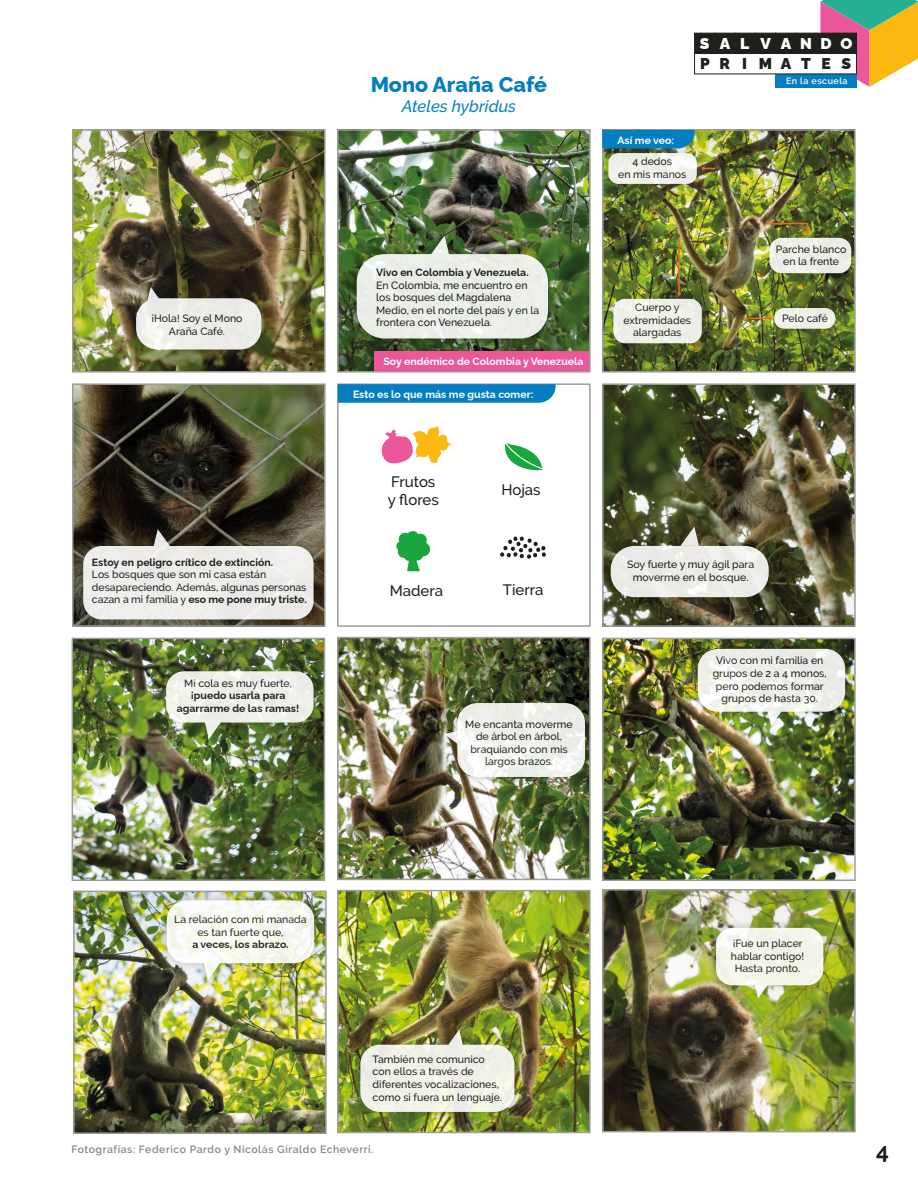
<style>
.page{position:relative;width:918px;height:1188px;background:#fff}
.page>*{position:absolute;margin:0;border:0;box-sizing:border-box;transform-origin:0 0}
.t1{font:700 22.5px "Raleway";color:#1d1d1b}
.t2{font:800 21.45px "Raleway";color:#047ec2}
.t3{font:italic 500 16.5px "Raleway";color:#047ec2}
.t4{font:900 15.6px "Raleway";letter-spacing:.625em;color:#fff}
.t5{font:900 15.6px "Raleway";letter-spacing:.675em;color:#1f1f1c}
.t6{font:500 15px/18px "Raleway";color:#1d1d1b}
.t7{font:500 10.5px/12.6px "Raleway";color:#1d1d1b;text-align:center}
.t8{font:700 10.5px/12.6px "Raleway";color:#1d1d1b;text-align:center}
.t9{font:700 10.5px "Raleway";color:#fff}
.t10{font:600 10.5px "Raleway";letter-spacing:.05em;color:#878787}
.t11{font:600 9px "Raleway";letter-spacing:.05em;color:#fff}
.s1{font-weight:700}
</style>
<div class="page">
<img style="left:340px;top:893px;width:248px;height:237px">
<div style="left:337px;top:890px;width:254px;height:243px;border:2px solid #9d9d9c"></div>
<img style="left:350px;top:1019px;width:175px;height:103px">
<div style="left:360px;top:1045px;width:154px;height:67px;background:#f0f1e9;border-radius:20px"></div>
<svg style="left:445px;top:1030px;width:19px;height:15px"></svg>
<svg style="left:396px;top:531px;width:34px;height:40px"></svg>
<svg style="left:500px;top:537px;width:46px;height:22px"></svg>
<img style="left:340px;top:640px;width:248px;height:237px">
<div style="left:337px;top:637px;width:254px;height:243px;border:2px solid #9d9d9c"></div>
<img style="left:75px;top:386px;width:248px;height:133px">
<div style="left:72px;top:383px;width:254px;height:244px;border:2px solid #9d9d9c"></div>
<img style="left:605px;top:132px;width:248px;height:238px">
<div style="left:602px;top:129px;width:254px;height:244px;border:2px solid #9d9d9c"></div>
<svg style="left:602px;top:130px;width:93px;height:16px"></svg>
<img style="left:75px;top:132px;width:248px;height:238px">
<div style="left:72px;top:129px;width:254px;height:244px;border:2px solid #9d9d9c"></div>
<img style="left:605px;top:892px;width:248px;height:237px">
<div style="left:602px;top:889px;width:254px;height:243px;border:2px solid #9d9d9c"></div>
<img style="left:340px;top:132px;width:248px;height:238px">
<div style="left:374px;top:351px;width:216px;height:21px;background:#eb579a"></div>
<div style="left:337px;top:129px;width:254px;height:244px;border:2px solid #9d9d9c"></div>
<img style="left:126px;top:277px;width:146px;height:83px">
<div style="left:136px;top:298px;width:125px;height:52px;background:#edece8;border-radius:21px"></div>
<svg style="left:146px;top:287px;width:19px;height:15px"></svg>
<img style="left:346px;top:225px;width:212px;height:124px">
<div style="left:357px;top:254px;width:191px;height:84px;background:#ebede8;border-radius:28px"></div>
<svg style="left:431px;top:236px;width:18px;height:18px"></svg>
<div style="left:337px;top:383px;width:254px;height:244px;border:2px solid #9d9d9c"></div>
<img style="left:605px;top:386px;width:248px;height:238px">
<div style="left:602px;top:383px;width:254px;height:244px;border:2px solid #9d9d9c"></div>
<img style="left:602px;top:516px;width:177px;height:92px">
<div style="left:611px;top:546px;width:158px;height:51px;background:#ebebe8;border-radius:24px"></div>
<svg style="left:680px;top:527px;width:19px;height:19px"></svg>
<img style="left:76px;top:894px;width:248px;height:237px">
<div style="left:73px;top:891px;width:254px;height:243px;border:2px solid #9d9d9c"></div>
<img style="left:75px;top:641px;width:247px;height:237px">
<div style="left:72px;top:638px;width:253px;height:243px;border:2px solid #9d9d9c"></div>
<img style="left:605px;top:641px;width:248px;height:237px">
<div style="left:602px;top:638px;width:254px;height:243px;border:2px solid #9d9d9c"></div>
<svg style="left:820px;top:0;width:98px;height:87px;background:#c4a96a"></svg>
<div style="left:776px;top:74px;width:81px;height:14px;background:#047ec2"></div>
<div style="left:694px;top:33px;width:21px;height:21px;background:#1f1f1c;border:1px solid #1f1f1c"></div>
<div style="left:714px;top:33px;width:21px;height:21px;background:#1f1f1c;border:1px solid #1f1f1c"></div>
<div style="left:735px;top:33px;width:21px;height:21px;background:#1f1f1c;border:1px solid #1f1f1c"></div>
<div style="left:755px;top:33px;width:21px;height:21px;background:#1f1f1c;border:1px solid #1f1f1c"></div>
<div style="left:775px;top:33px;width:21px;height:21px;background:#1f1f1c;border:1px solid #1f1f1c"></div>
<div style="left:795px;top:33px;width:21px;height:21px;background:#1f1f1c;border:1px solid #1f1f1c"></div>
<div style="left:816px;top:33px;width:21px;height:21px;background:#1f1f1c"></div>
<div style="left:836px;top:33px;width:21px;height:21px;background:#1f1f1c"></div>
<div style="left:694px;top:53px;width:163px;height:21px;background:#fff;border:1px solid #1f1f1c"></div>
<img style="left:767px;top:301px;width:80px;height:39px">
<div style="left:774px;top:308px;width:61px;height:21px;background:#eef0e9;border-radius:10px"></div>
<img style="left:762px;top:231px;width:95px;height:53px">
<div style="left:769px;top:238px;width:82px;height:35px;background:#ecede8;border-radius:12px"></div>
<img style="left:607px;top:292px;width:106px;height:63px">
<div style="left:613px;top:299px;width:89px;height:44px;background:#eef0e9;border-radius:12px"></div>
<img style="left:602px;top:146px;width:106px;height:49px">
<div style="left:608px;top:153px;width:89px;height:31px;background:linear-gradient(to right,#edefe7,#f5f5f2);border-radius:10px"></div>
<svg style="left:745px;top:317px;width:26px;height:3px"></svg>
<svg style="left:765px;top:222px;width:44px;height:12px"></svg>
<svg style="left:702px;top:167px;width:13px;height:3px"></svg>
<hr style="left:678px;top:237px;width:2px;height:57px;background:#ed6a1d">
<svg style="left:677px;top:292px;width:4px;height:4px"></svg>
<img style="left:73px;top:519px;width:251px;height:108px">
<div style="left:83px;top:546px;width:231px;height:73px;background:#ededeb;border-radius:18px"></div>
<svg style="left:153px;top:529px;width:19px;height:17px"></svg>
<svg style="left:338px;top:384px;width:218px;height:19px;background:#0c82c3"></svg>
<svg style="left:381px;top:426px;width:71px;height:38px"></svg>
<svg style="left:505px;top:443px;width:38px;height:28px"></svg>
<img style="left:156px;top:661px;width:168px;height:88px">
<svg style="left:166px;top:671px;width:148px;height:52px;background:#ebeee7"></svg>
<svg style="left:204px;top:720px;width:19px;height:19px"></svg>
<img style="left:434px;top:693px;width:157px;height:101px">
<svg style="left:457px;top:703px;width:128px;height:74px;fill:#eef0e9"></svg>
<svg style="left:444px;top:729px;width:20px;height:19px"></svg>
<img style="left:706px;top:918px;width:128px;height:91px">
<div style="left:716px;top:928px;width:107px;height:57px;background:linear-gradient(to right,#f5f7f0,#f2f4e7);border-radius:16px"></div>
<svg style="left:753px;top:979px;width:19px;height:20px"></svg>
<img style="left:687px;top:639px;width:169px;height:98px">
<svg style="left:698px;top:649px;width:147px;height:63px;fill:#eceee8"></svg>
<svg style="left:766px;top:707px;width:19px;height:19px"></svg>
<img style="left:156px;top:890px;width:169px;height:101px">
<div style="left:167px;top:900px;width:147px;height:63px;background:#f9faf2;border-radius:20px"></div>
<svg style="left:203px;top:961px;width:19px;height:19px"></svg>
<p class="t7" style="left:152px;top:312px;width:92px">¡Hola! Soy el Mono<br>Araña Café.</p>
<p class="t8" style="left:92px;top:554px;width:183px">Estoy en peligro crítico de extinción.</p>
<p class="t7" style="left:92px;top:568px;width:216px;text-align:left">Los bosques que son mi casa están desapareciendo. Además, algunas personas cazan a mi familia y <span class="s1">eso me pone muy triste.</span></p>
<p class="t7" style="left:184px;top:677px;width:109px">Mi cola es muy fuerte,</p>
<p class="t8" style="left:177px;top:688px;width:124px">¡puedo usarla para agarrarme de las ramas!</p>
<h2 class="t2" style="left:371px;top:67px;width:178px">Mono Araña Café</h2>
<h3 class="t3" style="left:402px;top:96px;width:116px">Ateles hybridus</h3>
<p class="t8" style="left:376px;top:265px;width:154px">Vivo en Colombia y Venezuela.</p>
<p class="t7" style="left:376px;top:279px;width:165px;text-align:left">En Colombia, me encuentro en los bosques del Magdalena<br>Medio, en el norte del país y en la frontera con Venezuela.</p>
<p class="t9" style="left:384px;top:353px;width:201px">Soy endémico de Colombia y Venezuela</p>
<p class="t9" style="left:353px;top:386px;width:182px">Esto es lo que más me gusta comer:</p>
<h3 class="t6" style="left:388px;top:472px;width:53px">Frutos y flores</h3>
<h3 class="t6" style="left:501px;top:481px;width:41px">Hojas</h3>
<h3 class="t6" style="left:390px;top:582px;width:55px">Madera</h3>
<h3 class="t6" style="left:503px;top:580px;width:42px">Tierra</h3>
<p class="t7" style="left:465px;top:718px;width:109px">Me encanta moverme de árbol en árbol, braquiando con mis largos brazos.</p>
<h3 class="t4" style="left:700px;top:31px;width:154px">SALVANDO</h3>
<h3 class="t5" style="left:700px;top:51px;width:153px">PRIMATES</h3>
<p class="t9" style="left:618px;top:131px;width:58px">Así me veo:</p>
<p class="t7" style="left:618px;top:155px;width:70px">4 dedos<br>en mis manos</p>
<p class="t7" style="left:624px;top:301px;width:69px">Cuerpo y extremidades alargadas</p>
<p class="t11" style="left:786px;top:76px;width:63px">En la escuela</p>
<p class="t7" style="left:776px;top:243px;width:72px">Parche blanco en la frente</p>
<p class="t7" style="left:782px;top:312px;width:47px">Pelo café</p>
<p class="t7" style="left:627px;top:558px;width:129px">Soy fuerte y muy ágil para moverme en el bosque.</p>
<p class="t7" style="left:713px;top:654px;width:115px">Vivo con mi familia en grupos de 2 a 4 monos, pero podemos formar grupos de hasta 30.</p>
<p class="t7" style="left:174px;top:913px;width:134px">La relación con mi manada es tan fuerte que,</p>
<p class="t8" style="left:192px;top:937px;width:98px">a veces, los abrazo.</p>
<p class="t7" style="left:373px;top:1053px;width:131px;text-align:left">También me comunico con ellos a través de diferentes vocalizaciones, como si fuera un lenguaje.</p>
<p class="t10" style="left:71px;top:1143px;width:304px">Fotografías: Federico Pardo y Nicolás Giraldo Echeverri.</p>
<p class="t7" style="left:731px;top:937px;width:75px">¡Fue un placer hablar contigo!<br>Hasta pronto.</p>
<h1 class="t1" style="left:876px;top:1133px;width:14px">4</h1>
</div>
